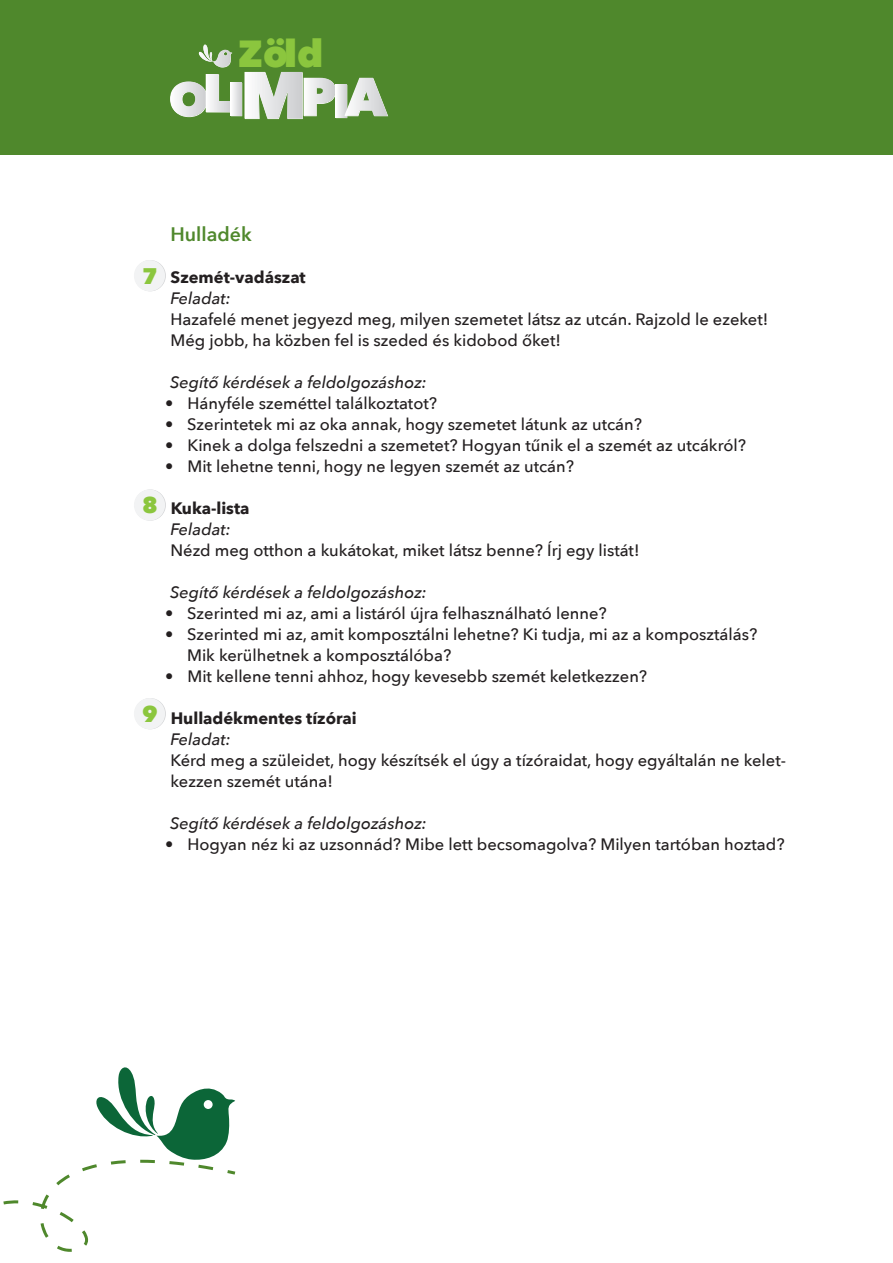
<style>
.page{position:relative;width:893px;height:1263px;background:#fff}
.page>*{position:absolute;margin:0;border:0;box-sizing:border-box;transform-origin:0 0}
.t1{font:800 37.65px "Avenir Next";color:#8bc63e}
.t2{font:800 22.5px "Avenir Next";color:#8bc63e}
.t3{font:600 19.5px "Avenir Next";color:#4f882c}
.t4{font:500 16.5px/21px "Avenir Next";color:#231f20}
.t5{font:italic 500 16.5px "Avenir Next";color:#231f20}
.t6{font:700 16.5px "Avenir Next";color:#231f20}
</style>
<div class="page">
<div style="left:0;top:0;width:893px;height:154px;background:#4f882c"></div>
<div style="left:135px;top:260px;width:31px;height:31px;background:#e2e3e4;border-radius:50%"></div>
<div style="left:134px;top:260px;width:31px;height:31px;background:#f2f3f4;border-radius:50%"></div>
<svg style="left:135px;top:489px;width:31px;height:32px"></svg>
<div style="left:134px;top:489px;width:31px;height:32px;background:#f2f3f4;border-radius:50%"></div>
<div style="left:135px;top:698px;width:31px;height:31px;background:#e2e3e5;border-radius:50%"></div>
<div style="left:134px;top:698px;width:31px;height:31px;background:#f2f3f4;border-radius:50%"></div>
<svg style="left:3px;top:1067px;width:232px;height:185px"></svg>
<svg style="left:170px;top:44px;width:218px;height:75px"></svg>
<h1 class="t1" style="left:238px;top:31px;width:87px">Zöld</h1>
<h2 class="t2" style="left:142px;top:262px;width:17px">7</h2>
<h2 class="t2" style="left:142px;top:491px;width:17px">8</h2>
<h2 class="t2" style="left:142px;top:700px;width:17px">9</h2>
<p class="t3" style="left:171px;top:217px;width:83px">Hulladék</p>
<p class="t6" style="left:171px;top:263px;width:137px">Szemét-vadászat</p>
<p class="t5" style="left:171px;top:284px;width:62px">Feladat:</p>
<p class="t4" style="left:170px;top:308px;width:599px">Hazafelé menet jegyezd meg, milyen szemetet látsz az utcán. Rajzold le ezeket!<br>Még jobb, ha közben fel is szeded és kidobod őket!</p>
<p class="t5" style="left:170px;top:368px;width:258px">Segítő kérdések a feldolgozáshoz:</p>
<p class="t4" style="left:165px;top:392px;width:273px">• Hányféle szeméttel találkoztatot?</p>
<p class="t4" style="left:165px;top:413px;width:478px">• Szerintetek mi az oka annak, hogy szemetet látunk az utcán?</p>
<p class="t4" style="left:165px;top:434px;width:582px">• Kinek a dolga felszedni a szemetet? Hogyan tűnik el a szemét az utcákról?</p>
<p class="t4" style="left:165px;top:455px;width:410px">• Mit lehetne tenni, hogy ne legyen szemét az utcán?</p>
<p class="t6" style="left:171px;top:494px;width:80px">Kuka-lista</p>
<p class="t5" style="left:171px;top:515px;width:62px">Feladat:</p>
<p class="t4" style="left:170px;top:539px;width:471px">Nézd meg otthon a kukátokat, miket látsz benne? Írj egy listát!</p>
<p class="t5" style="left:170px;top:578px;width:258px">Segítő kérdések a feldolgozáshoz:</p>
<p class="t4" style="left:165px;top:602px;width:443px">• Szerinted mi az, ami a listáról újra felhasználható lenne?</p>
<p class="t4" style="left:187px;top:623px;width:572px;text-indent:-22px">• Szerinted mi az, amit komposztálni lehetne? Ki tudja, mi az a komposztálás?<br>Mik kerülhetnek a komposztálóba?</p>
<p class="t4" style="left:165px;top:665px;width:483px">• Mit kellene tenni ahhoz, hogy kevesebb szemét keletkezzen?</p>
<p class="t6" style="left:171px;top:704px;width:187px">Hulladékmentes tízórai</p>
<p class="t5" style="left:171px;top:725px;width:62px">Feladat:</p>
<p class="t4" style="left:170px;top:749px;width:617px">Kérd meg a szüleidet, hogy készítsék el úgy a tízóraidat, hogy egyáltalán ne kelet&shy;kezzen szemét utána!</p>
<p class="t5" style="left:170px;top:809px;width:258px">Segítő kérdések a feldolgozáshoz:</p>
<p class="t4" style="left:165px;top:833px;width:621px">• Hogyan néz ki az uzsonnád? Mibe lett becsomagolva? Milyen tartóban hoztad?</p>
</div>
